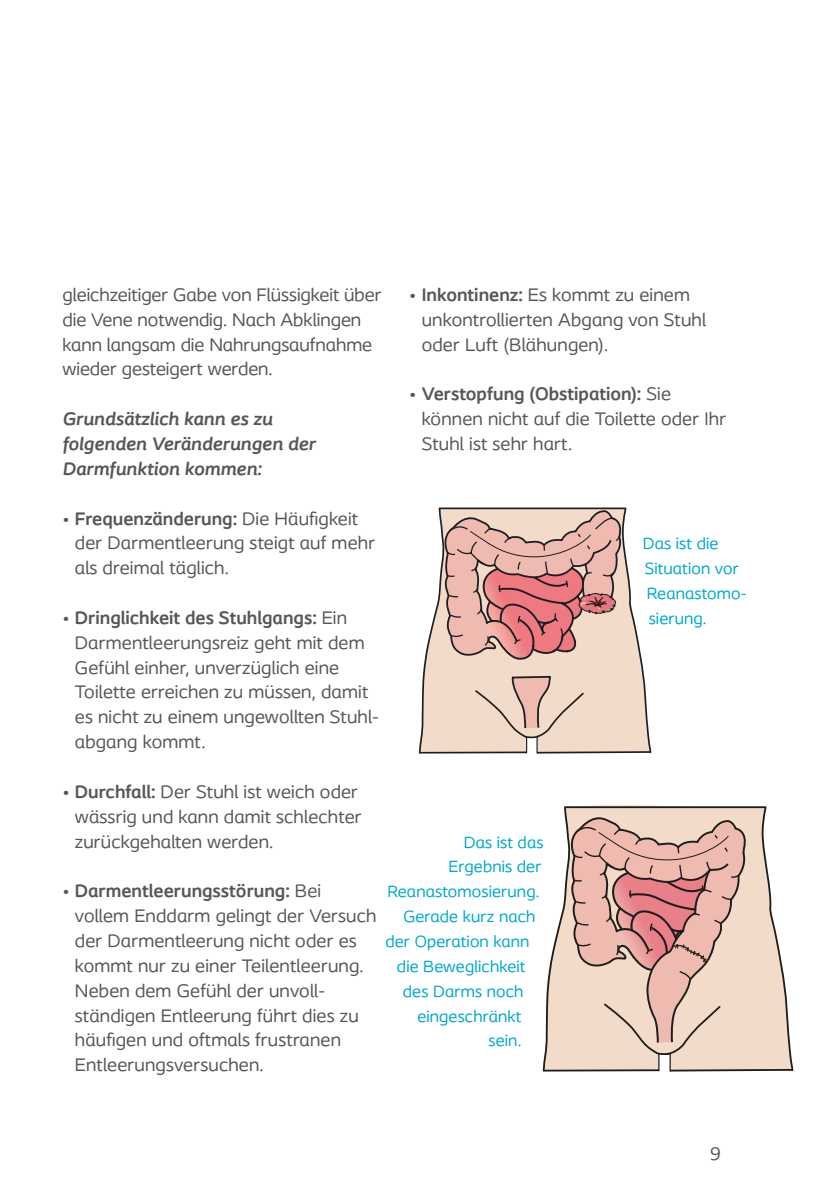
<style>
.page{position:relative;width:840px;height:1191px;background:#fff}
.page>*{position:absolute;margin:0;border:0;box-sizing:border-box;transform-origin:0 0}
.Text_9_5_12_pt{font:19px/24.8px "Coloplast";letter-spacing:.01em;color:#575756}
.Text_9_5_12_pt-2{font:italic 700 19px/24.8px "Coloplast";color:#575756}
.BU{font:17px/24.8px "Coloplast";letter-spacing:.01em;color:#00a9cd}
.s1{font-weight:700}
</style>
<div class="page">
<svg style="left:419px;top:508px;width:20px;height:246px"></svg>
<hr style="left:418px;top:751px;width:108px;height:2px;background:#1d1e22">
<svg style="left:439px;top:507px;width:212px;height:247px;background:#debab0"></svg>
<svg style="left:542px;top:805px;width:225px;height:267px"></svg>
<hr style="left:542px;top:1069px;width:116px;height:2px;background:#1d1d1b">
<svg style="left:565px;top:814px;width:228px;height:258px;background:#e1bfb4"></svg>
<p class="Text_9_5_12_pt" style="left:421px;top:282px;width:286px;text-indent:-12px">• <span class="s1">Inkontinenz:</span> Es kommt zu einem unkontrollierten Abgang von Stuhl oder Luft (Blähungen).</p>
<p class="Text_9_5_12_pt" style="left:421px;top:381px;width:306px;text-indent:-12px">• <span class="s1">Verstopfung (Obstipation):</span> Sie können nicht auf die Toilette oder Ihr<br>Stuhl ist sehr hart.</p>
<p class="Text_9_5_12_pt" style="left:62px;top:282px;width:320px">gleichzeitiger Gabe von Flüssigkeit über die Vene notwendig. Nach Abklingen kann langsam die Nahrungsaufnahme wieder gesteigert werden.</p>
<p class="Text_9_5_12_pt-2" style="left:62px;top:406px;width:255px">Grundsätzlich kann es zu folgenden Veränderungen der<br>Darmfunktion kommen:</p>
<p class="Text_9_5_12_pt" style="left:75px;top:505px;width:301px;text-indent:-12px">• <span class="s1">Frequenzänderung:</span> Die Häufigkeit der Darmentleerung steigt auf mehr als dreimal täglich.</p>
<p class="Text_9_5_12_pt" style="left:75px;top:605px;width:305px;text-indent:-12px">• <span class="s1">Dringlichkeit des Stuhlgangs:</span> Ein<br>Darmentleerungsreiz geht mit dem<br>Gefühl einher, unverzüglich eine<br>Toilette erreichen zu müssen, damit es nicht zu einem ungewollten Stuhl&shy;abgang kommt.</p>
<p class="Text_9_5_12_pt" style="left:75px;top:779px;width:288px;text-indent:-12px">• <span class="s1">Durchfall:</span> Der Stuhl ist weich oder wässrig und kann damit schlechter zurückgehalten werden.</p>
<p class="Text_9_5_12_pt" style="left:75px;top:878px;width:303px;text-indent:-12px">• <span class="s1">Darmentleerungsstörung:</span> Bei vollem Enddarm gelingt der Versuch der Darmentleerung nicht oder es kommt nur zu einer Teilentleerung.<br>Neben dem Gefühl der unvoll&shy;ständigen Entleerung führt dies zu häufigen und oftmals frustranen<br>Entleerungsversuchen.</p>
<p class="BU" style="left:642px;top:531px;width:104px">Das ist die<br>Situation vor<br>Reanastomo&shy;sierung.</p>
<p class="BU" style="left:463px;top:829px;width:81px">Das ist das</p>
<p class="BU" style="left:448px;top:854px;width:94px">Ergebnis der</p>
<p class="BU" style="left:387px;top:879px;width:153px">Reanastomosierung.</p>
<p class="BU" style="left:403px;top:904px;width:133px">Gerade kurz nach</p>
<p class="BU" style="left:385px;top:928px;width:145px">der Operation kann</p>
<p class="BU" style="left:397px;top:953px;width:130px">die Beweglichkeit</p>
<p class="BU" style="left:402px;top:978px;width:122px">des Darms noch</p>
<p class="BU" style="left:417px;top:1003px;width:105px">eingeschränkt</p>
<p class="BU" style="left:488px;top:1028px;width:34px">sein.</p>
<p class="Text_9_5_12_pt" style="left:709px;top:1141px;width:12px">9</p>
</div>
